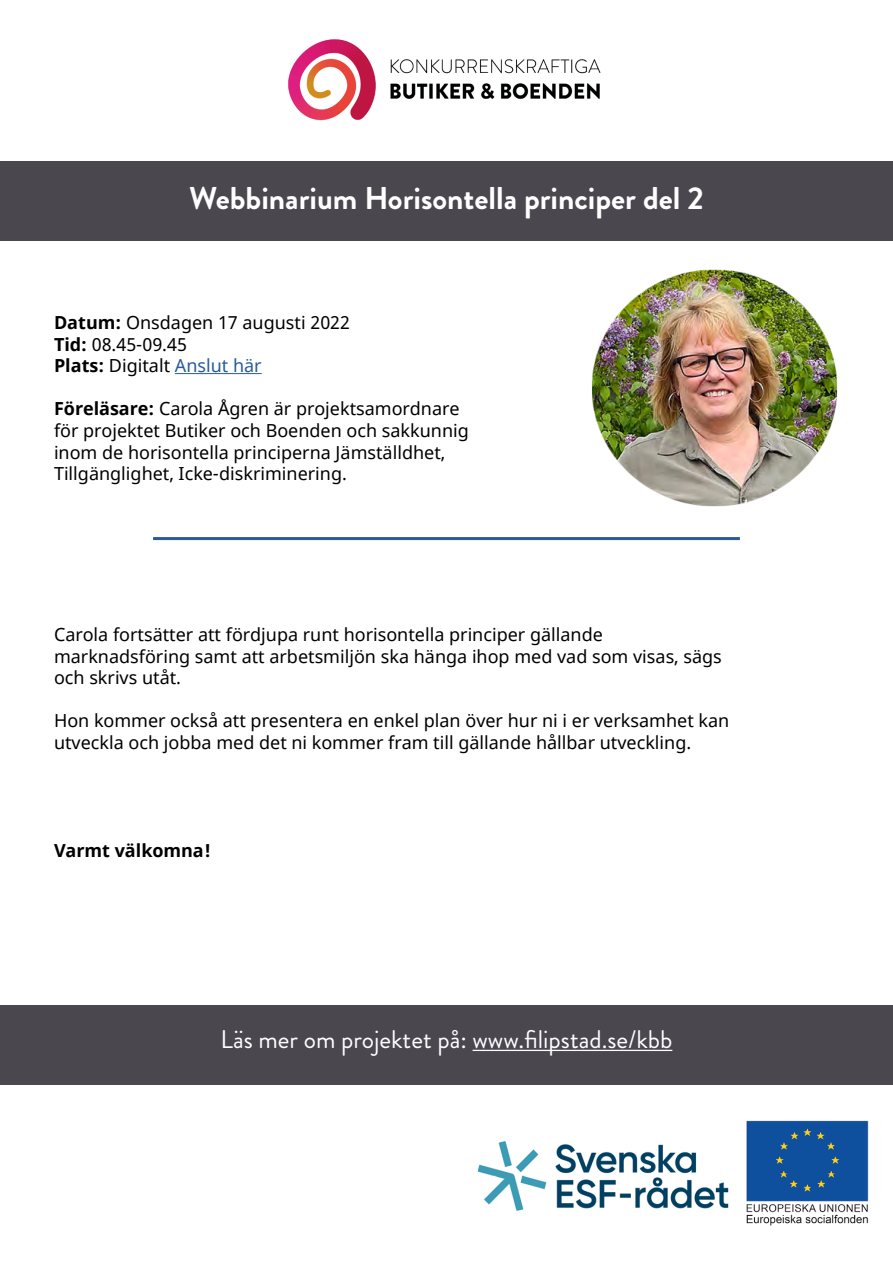
<style>
.page{position:relative;width:893px;height:1263px;background:#fff}
.page>*{position:absolute;margin:0;border:0;box-sizing:border-box;transform-origin:0 0}
.t1{font:700 31.5px "Brandon Grotesque";color:#fff}
.t2{font:25.5px "Brandon Grotesque";color:#fff}
.t3{font:18px/21.6px "Noto Sans";color:#000}
.t4{font:700 18px "Noto Sans";color:#000}
.s1{font-weight:700}
.s2{color:#275b9b}
</style>
<div class="page">
<img style="left:477px;top:1120px;width:392px;height:106px">
<div style="left:0;top:1005px;width:893px;height:79px;background:#4a474f"></div>
<img style="left:288px;top:39px;width:313px;height:61px">
<img style="left:0;top:100px;width:893px;height:441px">
<hr style="left:473px;top:1050px;width:199px;height:1px;background:#fff">
<hr style="left:175px;top:373px;width:87px;height:1px;background:#275b9b">
<h1 class="t1" style="left:189px;top:176px;width:516px">Webbinarium Horisontella principer del 2</h1>
<p class="t3" style="left:54px;top:312px;width:298px"><span class="s1">Datum:</span> Onsdagen 17 augusti 2022<br><span class="s1">Tid:</span> 08.45-09.45<br><span class="s1">Plats:</span> Digitalt <span class="s2">Anslut här</span></p>
<p class="t3" style="left:54px;top:399px;width:416px"><span class="s1">Föreläsare:</span> Carola Ågren är projektsamordnare för projektet Butiker och Boenden och sakkunnig inom de horisontella principerna Jämställdhet, Tillgänglighet, Icke-diskriminering.</p>
<p class="t3" style="left:54px;top:624px;width:669px">Carola fortsätter att fördjupa runt horisontella principer gällande marknadsföring samt att arbetsmiljön ska hänga ihop med vad som visas, sägs och skrivs utåt.</p>
<p class="t3" style="left:54px;top:711px;width:677px">Hon kommer också att presentera en enkel plan över hur ni i er verksamhet kan utveckla och jobba med det ni kommer fram till gällande hållbar utveckling.</p>
<p class="t4" style="left:54px;top:838px;width:159px">Varmt välkomna!</p>
<h2 class="t2" style="left:221px;top:1021px;width:453px">Läs mer om projektet på: www.filipstad.se/kbb</h2>
</div>
